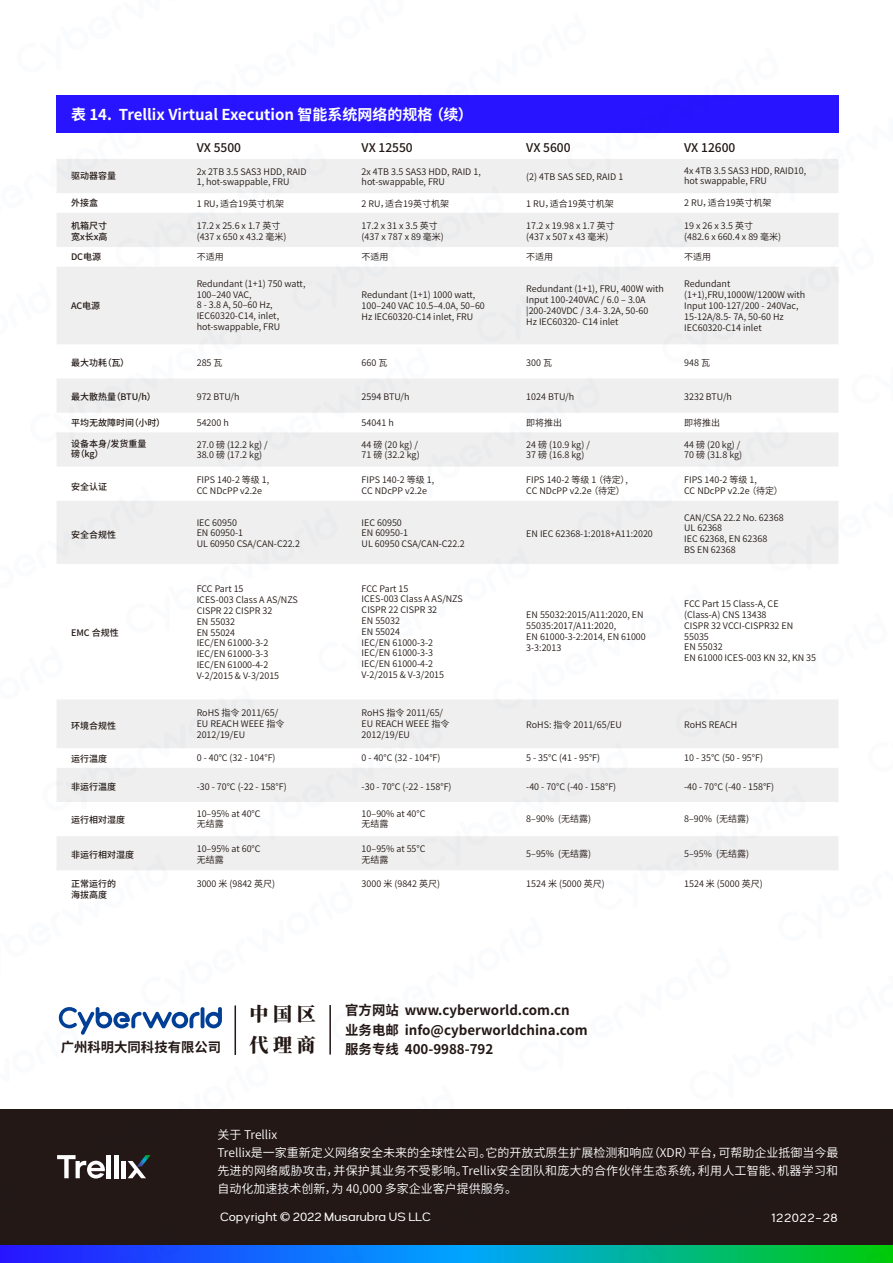
<style>
.page{position:relative;width:893px;height:1263px;background:#fff}
.page>*{position:absolute;margin:0;border:0;box-sizing:border-box;transform-origin:0 0}
.t1{font:800 19.05px/30.5px "Source Han Serif SC";color:#231815}
.t2{font:700 15px "Source Han Sans CN";color:#fff}
.t3{font:700 13.35px/19.8px "Source Han Sans CN";color:#231815}
.t4{font:12px/18px "Source Han Sans CN";color:#fff}
.t5{font:12px "Hanchansans";color:#fff}
.t6{font:500 12px "Source Han Sans CN";color:#221814}
.t7{font:12px "Hanchansans";letter-spacing:.05em;color:#fff}
.t8{font:9px/10.8px "Source Han Sans CN";color:#221814}
.t9{font:500 9px/10.8px "Source Han Sans CN";color:#221814}
</style>
<div class="page">
<img style="left:0;top:95px;width:893px;height:1168px">
<h2 class="t2" style="left:71px;top:106px;width:403px">表 14. Trellix Virtual Execution 智能系统网络的规格 （续）</h2>
<h3 class="t6" style="left:197px;top:140px;width:46px">VX 5500</h3>
<h3 class="t6" style="left:362px;top:140px;width:53px">VX 12550</h3>
<h3 class="t6" style="left:526px;top:140px;width:46px">VX 5600</h3>
<h3 class="t6" style="left:684px;top:140px;width:53px">VX 12600</h3>
<p class="t9" style="left:71px;top:170px;width:46px">驱动器容量</p>
<p class="t9" style="left:71px;top:198px;width:28px">外接盒</p>
<p class="t9" style="left:71px;top:220px;width:38px">机箱尺寸宽x长x高</p>
<p class="t9" style="left:71px;top:252px;width:32px">DC电源</p>
<p class="t8" style="left:197px;top:166px;width:111px">2x 2TB 3.5 SAS3 HDD, RAID<br>1, hot-swappable, FRU</p>
<p class="t8" style="left:362px;top:166px;width:121px">2x 4TB 3.5 SAS3 HDD, RAID 1, hot-swappable, FRU</p>
<p class="t8" style="left:526px;top:171px;width:99px">(2) 4TB SAS SED, RAID 1</p>
<p class="t8" style="left:684px;top:165px;width:124px">4x 4TB 3.5 SAS3 HDD, RAID10, hot swappable, FRU</p>
<p class="t8" style="left:197px;top:199px;width:89px">1 RU，适合19英寸机架</p>
<p class="t8" style="left:362px;top:199px;width:89px">2 RU，适合19英寸机架</p>
<p class="t8" style="left:526px;top:199px;width:89px">1 RU，适合19英寸机架</p>
<p class="t8" style="left:684px;top:197px;width:89px">2 RU，适合19英寸机架</p>
<p class="t8" style="left:197px;top:220px;width:91px">17.2 x 25.6 x 1.7 英寸(437 x 650 x 43.2 毫米)</p>
<p class="t8" style="left:197px;top:252px;width:28px">不适用</p>
<p class="t8" style="left:197px;top:278px;width:110px">Redundant (1+1) 750 watt,<br>100‒240 VAC,<br>8 - 3.8 A, 50‒60 Hz,<br>IEC60320-C14, inlet, hot-swappable, FRU</p>
<p class="t8" style="left:362px;top:290px;width:125px">Redundant (1+1) 1000 watt,<br>100‒240 VAC 10.5‒4.0A, 50‒60<br>Hz IEC60320-C14 inlet, FRU</p>
<p class="t8" style="left:362px;top:220px;width:84px">17.2 x 31 x 3.5 英寸(437 x 787 x 89 毫米)</p>
<p class="t8" style="left:526px;top:220px;width:90px">17.2 x 19.98 x 1.7 英寸(437 x 507 x 43 毫米)</p>
<p class="t8" style="left:684px;top:220px;width:99px">19 x 26 x 3.5 英寸<br>(482.6 x 660.4 x 89 毫米)</p>
<p class="t8" style="left:362px;top:252px;width:28px">不适用</p>
<p class="t8" style="left:526px;top:252px;width:28px">不适用</p>
<p class="t8" style="left:684px;top:252px;width:28px">不适用</p>
<p class="t8" style="left:526px;top:284px;width:139px">Redundant (1+1), FRU, 400W with<br>Input 100-240VAC / 6.0 ‒ 3.0A |200-240VDC / 3.4- 3.2A, 50-60<br>Hz IEC60320- C14 inlet</p>
<p class="t8" style="left:684px;top:279px;width:123px">Redundant (1+1),FRU,1000W/1200W with<br>Input 100-127/200 - 240Vac,<br>15-12A/8.5- 7A, 50-60 Hz<br>IEC60320-C14 inlet</p>
<p class="t9" style="left:71px;top:300px;width:31px">AC电源</p>
<p class="t9" style="left:71px;top:357px;width:60px">最大功耗（瓦）</p>
<p class="t9" style="left:71px;top:391px;width:86px">最大散热量（BTU/h）</p>
<p class="t9" style="left:71px;top:417px;width:96px">平均无故障时间（小时）</p>
<p class="t9" style="left:71px;top:438px;width:77px">设备本身/发货重量磅（kg）</p>
<p class="t9" style="left:71px;top:482px;width:37px">安全认证</p>
<p class="t9" style="left:71px;top:529px;width:46px">安全合规性</p>
<p class="t9" style="left:71px;top:628px;width:49px">EMC 合规性</p>
<p class="t9" style="left:71px;top:720px;width:46px">环境合规性</p>
<p class="t9" style="left:71px;top:753px;width:37px">运行温度</p>
<p class="t9" style="left:71px;top:782px;width:46px">非运行温度</p>
<p class="t9" style="left:71px;top:814px;width:55px">运行相对湿度</p>
<p class="t9" style="left:71px;top:850px;width:64px">非运行相对湿度</p>
<p class="t9" style="left:71px;top:878px;width:46px">正常运行的海拔高度</p>
<p class="t8" style="left:197px;top:358px;width:27px">285 瓦</p>
<p class="t8" style="left:197px;top:392px;width:44px">972 BTU/h</p>
<p class="t8" style="left:197px;top:418px;width:34px">54200 h</p>
<p class="t8" style="left:197px;top:439px;width:72px">27.0 磅 (12.2 kg) /<br>38.0 磅 (17.2 kg)</p>
<p class="t8" style="left:362px;top:358px;width:27px">660 瓦</p>
<p class="t8" style="left:362px;top:392px;width:49px">2594 BTU/h</p>
<p class="t8" style="left:362px;top:418px;width:34px">54041 h</p>
<p class="t8" style="left:362px;top:439px;width:60px">44 磅 (20 kg) /<br>71 磅 (32.2 kg)</p>
<p class="t8" style="left:526px;top:358px;width:27px">300 瓦</p>
<p class="t8" style="left:526px;top:392px;width:49px">1024 BTU/h</p>
<p class="t8" style="left:526px;top:418px;width:37px">即将推出</p>
<p class="t8" style="left:526px;top:439px;width:65px">24 磅 (10.9 kg) /<br>37 磅 (16.8 kg)</p>
<p class="t8" style="left:684px;top:358px;width:27px">948 瓦</p>
<p class="t8" style="left:684px;top:392px;width:49px">3232 BTU/h</p>
<p class="t8" style="left:684px;top:418px;width:37px">即将推出</p>
<p class="t8" style="left:684px;top:439px;width:60px">44 磅 (20 kg) /<br>70 磅 (31.8 kg)</p>
<p class="t8" style="left:197px;top:475px;width:74px">FIPS 140-2 等级 1,<br>CC NDcPP v2.2e</p>
<p class="t8" style="left:362px;top:475px;width:74px">FIPS 140-2 等级 1,<br>CC NDcPP v2.2e</p>
<p class="t8" style="left:526px;top:475px;width:105px">FIPS 140-2 等级 1 （待定）,<br>CC NDcPP v2.2e （待定）</p>
<p class="t8" style="left:684px;top:475px;width:100px">FIPS 140-2 等级 1,<br>CC NDcPP v2.2e （待定）</p>
<p class="t8" style="left:197px;top:517px;width:105px">IEC 60950<br>EN 60950-1<br>UL 60950 CSA/CAN-C22.2</p>
<p class="t8" style="left:362px;top:517px;width:105px">IEC 60950<br>EN 60950-1<br>UL 60950 CSA/CAN-C22.2</p>
<p class="t8" style="left:526px;top:528px;width:128px">EN IEC 62368-1:2018+A11:2020</p>
<p class="t8" style="left:684px;top:512px;width:101px">CAN/CSA 22.2 No. 62368<br>UL 62368<br>IEC 62368, EN 62368<br>BS EN 62368</p>
<p class="t8" style="left:197px;top:584px;width:103px">FCC Part 15<br>ICES-003 Class A AS/NZS<br>CISPR 22 CISPR 32<br>EN 55032<br>EN 55024<br>IEC/EN 61000-3-2<br>IEC/EN 61000-3-3<br>IEC/EN 61000-4-2<br>V-2/2015 &amp; V-3/2015</p>
<p class="t8" style="left:362px;top:583px;width:103px">FCC Part 15<br>ICES-003 Class A AS/NZS<br>CISPR 22 CISPR 32<br>EN 55032<br>EN 55024<br>IEC/EN 61000-3-2<br>IEC/EN 61000-3-3<br>IEC/EN 61000-4-2<br>V-2/2015 &amp; V-3/2015</p>
<p class="t8" style="left:526px;top:610px;width:121px">EN 55032:2015/A11:2020, EN<br>55035:2017/A11:2020,<br>EN 61000-3-2:2014, EN 61000<br>3-3:2013</p>
<p class="t8" style="left:684px;top:599px;width:134px">FCC Part 15 Class-A, CE (Class-A) CNS 13438<br>CISPR 32 VCCI-CISPR32 EN<br>55035<br>EN 55032<br>EN 61000 ICES-003 KN 32, KN 35</p>
<p class="t8" style="left:197px;top:708px;width:89px">RoHS 指令 2011/65/<br>EU REACH WEEE 指令<br>2012/19/EU</p>
<p class="t8" style="left:362px;top:708px;width:89px">RoHS 指令 2011/65/<br>EU REACH WEEE 指令<br>2012/19/EU</p>
<p class="t8" style="left:526px;top:719px;width:97px">RoHS: 指令 2011/65/EU</p>
<p class="t8" style="left:684px;top:719px;width:55px">RoHS REACH</p>
<p class="t8" style="left:197px;top:753px;width:80px">0 - 40°C (32 - 104°F)</p>
<p class="t8" style="left:197px;top:781px;width:91px">-30 - 70°C (-22 - 158°F)</p>
<p class="t8" style="left:197px;top:808px;width:65px">10‒95% at 40°C无结露</p>
<p class="t8" style="left:362px;top:753px;width:80px">0 - 40°C (32 - 104°F)</p>
<p class="t8" style="left:362px;top:781px;width:91px">-30 - 70°C (-22 - 158°F)</p>
<p class="t8" style="left:362px;top:808px;width:65px">10‒90% at 40°C无结露</p>
<p class="t8" style="left:684px;top:753px;width:80px">10 - 35°C (50 - 95°F)</p>
<p class="t8" style="left:684px;top:781px;width:91px">-40 - 70°C (-40 - 158°F)</p>
<p class="t8" style="left:684px;top:813px;width:66px">8‒90% (无结露)</p>
<p class="t8" style="left:526px;top:753px;width:75px">5 - 35°C (41 - 95°F)</p>
<p class="t8" style="left:526px;top:781px;width:91px">-40 - 70°C (-40 - 158°F)</p>
<p class="t8" style="left:526px;top:813px;width:66px">8‒90% (无结露)</p>
<p class="t8" style="left:197px;top:844px;width:65px">10‒95% at 60°C无结露</p>
<p class="t8" style="left:197px;top:878px;width:80px">3000 米 (9842 英尺)</p>
<p class="t8" style="left:362px;top:844px;width:65px">10‒95% at 55°C无结露</p>
<p class="t8" style="left:362px;top:878px;width:80px">3000 米 (9842 英尺)</p>
<p class="t8" style="left:526px;top:849px;width:66px">5‒95% (无结露)</p>
<p class="t8" style="left:526px;top:878px;width:80px">1524 米 (5000 英尺)</p>
<p class="t8" style="left:684px;top:849px;width:66px">5‒95% (无结露)</p>
<p class="t8" style="left:684px;top:878px;width:80px">1524 米 (5000 英尺)</p>
<h3 class="t3" style="left:61px;top:1037px;width:162px">广州科明大同科技有限公司</h3>
<h1 class="t1" style="left:249px;top:1000px;width:68px">中 国 区代 理 商</h1>
<h3 class="t3" style="left:345px;top:1000px;width:244px">官方网站 www.cyberworld.com.cn<br>业务电邮 info@cyberworldchina.com服务专线 400-9988-792</h3>
<h3 class="t4" style="left:217px;top:1126px;width:623px">关于 Trellix<br>Trellix是一家重新定义网络安全未来的全球性公司。它的开放式原生扩展检测和响应（XDR）平台，可帮助企业抵御当今最先进的网络威胁攻击，并保护其业务不受影响。Trellix安全团队和庞大的合作伙伴生态系统，利用人工智能、机器学习和自动化加速技术创新，为 40,000 多家企业客户提供服务。</h3>
<h3 class="t5" style="left:220px;top:1211px;width:212px">Copyright © 2022 Musarubra US LLC</h3>
<h3 class="t7" style="left:771px;top:1212px;width:68px">122022-28</h3>
</div>
